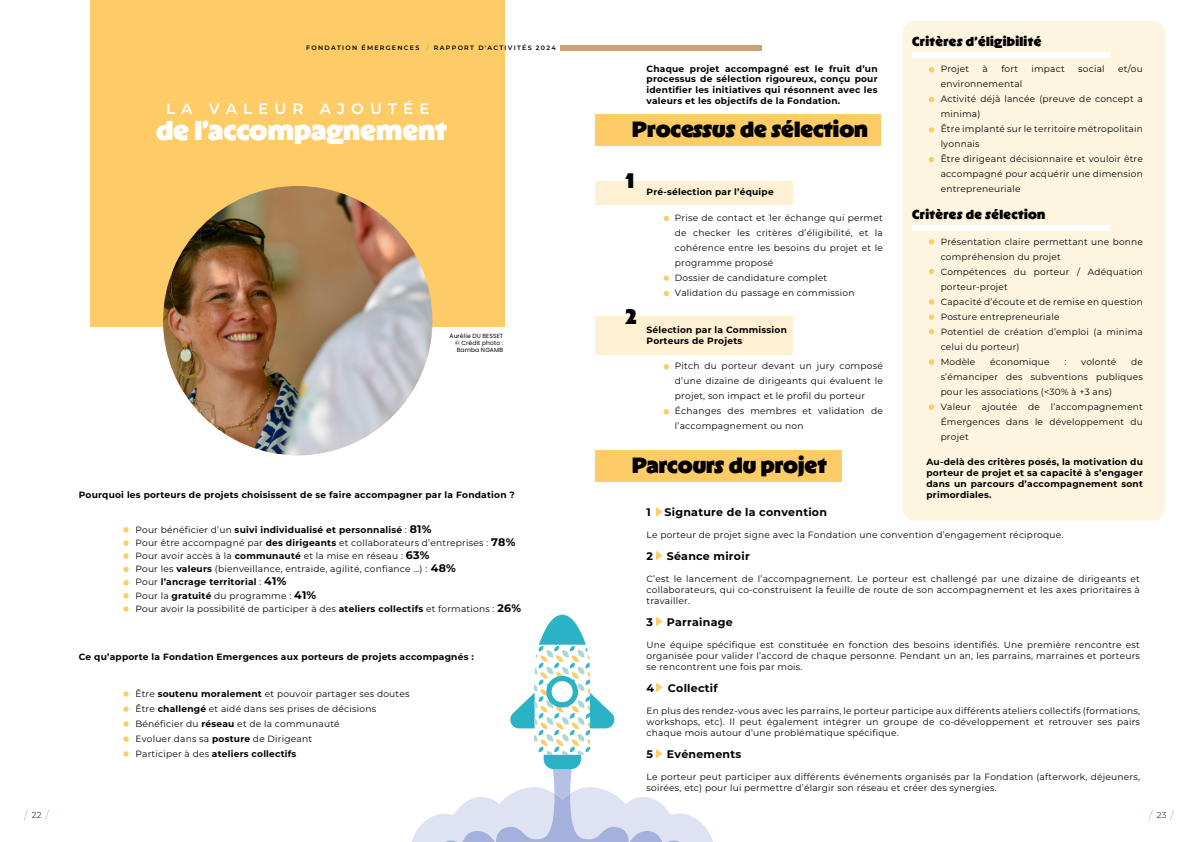
<style>
.page{position:relative;width:1191px;height:842px;background:#fff}
.page>*{position:absolute;margin:0;border:0;box-sizing:border-box;transform-origin:0 0}
.t1{font:900 27.2px "RL Aqva";color:#fff}
.t2{font:900 22px "RL Aqva";color:#000}
.t3{font:900 21px "RL Aqva";color:#000}
.t4{font:600 15.1px "Montserrat";letter-spacing:.4em;color:#fff}
.t5{font:900 13px "RL Aqva";letter-spacing:.025em;color:#000}
.t6{font:700 11px "Montserrat";letter-spacing:.025em;color:#000}
.t7{font:9.1px/15px "Montserrat";letter-spacing:.025em;color:#000}
.t8{font:700 9.1px/10.9px "Montserrat";letter-spacing:.025em;color:#000;text-align:justify}
.t9{font:9px/15px "Montserrat";letter-spacing:.025em;color:#000}
.t10{font:300 8.5px "Montserrat";color:#000}
.t11{font:600 6.4px "Montserrat";letter-spacing:.2em;color:#000}
.t12{font:6px/7px "Poppins";letter-spacing:.025em;color:#000;text-align:justify}
.s1{color:#c9a373}
.s2{font-weight:700}
.s3{font-weight:700;font-size:11px}
</style>
<div class="page">
<div style="left:903px;top:21px;width:262px;height:500px;background:#fef5e1;border-radius:12px"></div>
<div style="left:595px;top:181px;width:198px;height:24px;background:#fef0d3"></div>
<div style="left:912px;top:52px;width:197px;height:6px;background:#fff"></div>
<div style="left:912px;top:225px;width:197px;height:6px;background:#fff"></div>
<div style="left:595px;top:316px;width:198px;height:38px;background:#fef0d3"></div>
<div style="left:90px;top:0;width:415px;height:326px;background:#fdcc67"></div>
<div style="left:595px;top:115px;width:286px;height:31px;background:#fdcc67"></div>
<div style="left:595px;top:450px;width:247px;height:31px;background:#fdcc67"></div>
<svg style="left:123px;top:527px;width:6px;height:5px"></svg>
<svg style="left:663px;top:216px;width:6px;height:5px"></svg>
<svg style="left:929px;top:67px;width:5px;height:5px"></svg>
<svg style="left:929px;top:97px;width:5px;height:5px"></svg>
<svg style="left:929px;top:127px;width:5px;height:6px"></svg>
<svg style="left:929px;top:157px;width:5px;height:5px"></svg>
<svg style="left:929px;top:239px;width:5px;height:5px"></svg>
<svg style="left:929px;top:269px;width:5px;height:5px"></svg>
<svg style="left:929px;top:299px;width:5px;height:6px"></svg>
<svg style="left:929px;top:315px;width:5px;height:5px"></svg>
<svg style="left:929px;top:329px;width:5px;height:5px"></svg>
<svg style="left:929px;top:359px;width:5px;height:6px"></svg>
<svg style="left:929px;top:404px;width:5px;height:6px"></svg>
<svg style="left:663px;top:275px;width:6px;height:6px"></svg>
<svg style="left:663px;top:291px;width:6px;height:5px"></svg>
<svg style="left:663px;top:364px;width:6px;height:5px"></svg>
<svg style="left:663px;top:409px;width:6px;height:5px"></svg>
<svg style="left:123px;top:540px;width:6px;height:6px"></svg>
<svg style="left:123px;top:553px;width:6px;height:6px"></svg>
<svg style="left:123px;top:567px;width:6px;height:5px"></svg>
<svg style="left:123px;top:580px;width:6px;height:5px"></svg>
<svg style="left:123px;top:593px;width:6px;height:5px"></svg>
<svg style="left:123px;top:606px;width:6px;height:6px"></svg>
<svg style="left:123px;top:691px;width:6px;height:6px"></svg>
<svg style="left:123px;top:706px;width:6px;height:6px"></svg>
<svg style="left:123px;top:721px;width:6px;height:6px"></svg>
<svg style="left:123px;top:736px;width:6px;height:6px"></svg>
<svg style="left:123px;top:751px;width:6px;height:6px"></svg>
<img style="left:163px;top:186px;width:269px;height:269px;border-radius:135px">
<svg style="left:656px;top:551px;width:6px;height:9px"></svg>
<svg style="left:656px;top:507px;width:6px;height:10px"></svg>
<svg style="left:412px;top:615px;width:301px;height:227px"></svg>
<div style="left:546px;top:676px;width:32px;height:31px;background:#2ab3c6;border-radius:50%"></div>
<div style="left:551px;top:681px;width:21px;height:21px;background:#fff;border-radius:50%"></div>
<div style="left:560px;top:45px;width:202px;height:6px;background:#c9a373"></div>
<svg style="left:24px;top:809px;width:4px;height:11px"></svg>
<svg style="left:45px;top:809px;width:4px;height:11px"></svg>
<svg style="left:1149px;top:809px;width:4px;height:11px"></svg>
<svg style="left:1170px;top:809px;width:4px;height:11px"></svg>
<h3 class="t5" style="left:912px;top:33px;width:130px">Critères d’éligibilité</h3>
<p class="t7" style="left:940px;top:61px;width:30px">Projet</p>
<p class="t7" style="left:982px;top:61px;width:7px">à</p>
<p class="t7" style="left:1001px;top:61px;width:18px">fort</p>
<p class="t7" style="left:1031px;top:61px;width:35px">impact</p>
<p class="t7" style="left:1078px;top:61px;width:28px">social</p>
<p class="t7" style="left:1118px;top:61px;width:26px">et/ou</p>
<p class="t7" style="left:940px;top:76px;width:204px">environnemental<br>Activité déjà lancée (preuve de concept a minima)<br>Être implanté sur le territoire métropolitain lyonnais<br>Être dirigeant décisionnaire et vouloir être accompagné pour acquérir une dimension entrepreneuriale</p>
<h3 class="t5" style="left:912px;top:206px;width:135px">Critères de sélection</h3>
<p class="t9" style="left:940px;top:233px;width:204px">Présentation claire permettant une bonne compréhension du projet<br>Compétences du porteur / Adéquation porteur-projet<br>Capacité d’écoute et de remise en question<br>Posture entrepreneuriale<br>Potentiel de création d’emploi (a minima celui du porteur)<br>Modèle</p>
<p class="t11" style="left:306px;top:43px;width:251px">FONDATION ÉMERGENCES <span class="s1">/</span> RAPPORT D'ACTIVITÉS 2024</p>
<p class="t8" style="left:646px;top:62px;width:233px">Chaque projet accompagné est le fruit d’un processus de sélection rigoureux, conçu pour identifier les initiatives qui résonnent avec les valeurs et les objectifs de la Fondation.</p>
<h3 class="t4" style="left:166px;top:98px;width:265px">LA VALEUR AJOUTÉE</h3>
<h1 class="t1" style="left:156px;top:114px;width:292px">de l’accompagnement</h1>
<h2 class="t2" style="left:632px;top:116px;width:237px">Processus de sélection</h2>
<h3 class="t3" style="left:625px;top:167px;width:11px">1</h3>
<p class="t8" style="left:646px;top:186px;width:129px">Pré-sélection par l’équipe</p>
<p class="t7" style="left:675px;top:210px;width:209px">Prise de contact et 1er échange qui permet de checker les critères d’éligibilité, et la cohérence entre les besoins du projet et le programme proposé<br>Dossier de candidature complet<br>Validation du passage en commission</p>
<p class="t8" style="left:646px;top:324px;width:142px">Sélection par la Commission<br>Porteurs de Projets</p>
<p class="t7" style="left:675px;top:358px;width:209px">Pitch du porteur devant un jury composé d’une dizaine de dirigeants qui évaluent le projet, son impact et le profil du porteur Échanges des membres et validation de l’accompagnement ou non</p>
<h3 class="t3" style="left:625px;top:303px;width:13px">2</h3>
<p class="t12" style="left:455px;top:332px;width:49px;text-indent:-6px">Aurélie DU BESSET © Crédit photo :<br>Bamba NGAMB</p>
<p class="t9" style="left:940px;top:353px;width:204px;text-indent:190px">de s’émanciper des subventions publiques pour les associations (&lt;30% à +3 ans)<br>Valeur ajoutée de l’accompagnement<br>Émergences dans le développement du projet</p>
<p class="t8" style="left:926px;top:456px;width:218px">Au-delà des critères posés, la motivation du porteur de projet et sa capacité à s’engager dans un parcours d’accompagnement sont primordiales.</p>
<p class="t9" style="left:990px;top:353px;width:61px">économique</p>
<p class="t9" style="left:1064px;top:353px;width:3px">:</p>
<p class="t9" style="left:1081px;top:353px;width:37px">volonté</p>
<h2 class="t2" style="left:632px;top:451px;width:196px">Parcours du projet</h2>
<p class="t8" style="left:79px;top:488px;width:438px">Pourquoi les porteurs de projets choisissent de se faire accompagner par la Fondation ?</p>
<p class="t7" style="left:135px;top:522px;width:387px;line-height:13.2px">Pour bénéficier d’un <span class="s2">suivi individualisé et personnalisé</span> : <span class="s3">81%<br></span>Pour être accompagné par <span class="s2">des dirigeants</span> et collaborateurs d’entreprises : <span class="s3">78% </span>Pour avoir accès à la <span class="s2">communauté</span> et la mise en réseau : <span class="s3">63%<br></span>Pour les <span class="s2">valeurs</span> (bienveillance, entraide, agilité, confiance …) : <span class="s3">48%<br></span>Pour <span class="s2">l’ancrage territorial</span> : <span class="s3">41%<br></span>Pour la <span class="s2">gratuité</span> du programme : <span class="s3">41%<br></span>Pour avoir la possibilité de participer à des <span class="s2">ateliers collectifs</span> et formations : <span class="s3">26%</span></p>
<p class="t8" style="left:79px;top:651px;width:397px">Ce qu’apporte la Fondation Emergences aux porteurs de projets accompagnés :</p>
<p class="t7" style="left:135px;top:686px;width:276px">Être <span class="s2">soutenu moralement</span> et pouvoir partager ses doutes Être <span class="s2">challengé</span> et aidé dans ses prises de décisions Bénéficier du <span class="s2">réseau</span> et de la communauté<br>Evoluer dans sa <span class="s2">posture</span> de Dirigeant<br>Participer à des <span class="s2">ateliers collectifs</span></p>
<p class="t6" style="left:646px;top:504px;width:6px">1</p>
<p class="t6" style="left:664px;top:504px;width:164px">Signature de la convention</p>
<p class="t7" style="left:646px;top:527px;width:418px">Le porteur de projet signe avec la Fondation une convention d’engagement réciproque.</p>
<p class="t6" style="left:646px;top:548px;width:8px">2</p>
<p class="t6" style="left:667px;top:548px;width:84px">Séance miroir</p>
<p class="t7" style="left:646px;top:573px;width:495px;line-height:11px;text-align:justify">C’est le lancement de l’accompagnement. Le porteur est challengé par une dizaine de dirigeants et collaborateurs, qui co-construisent la feuille de route de son accompagnement et les axes prioritaires à travailler.</p>
<p class="t6" style="left:646px;top:614px;width:8px">3</p>
<p class="t6" style="left:667px;top:614px;width:67px">Parrainage</p>
<p class="t7" style="left:646px;top:639px;width:495px;line-height:11px;text-align:justify">Une équipe spécifique est constituée en fonction des besoins identifiés. Une première rencontre est organisée pour valider l’accord de chaque personne. Pendant un an, les parrains, marraines et porteurs se rencontrent une fois par mois.</p>
<p class="t6" style="left:646px;top:680px;width:9px">4</p>
<p class="t6" style="left:668px;top:680px;width:51px">Collectif</p>
<p class="t7" style="left:646px;top:705px;width:495px;line-height:11px;text-align:justify">En plus des rendez-vous avec les parrains, le porteur participe aux différents ateliers collectifs (formations, workshops, etc). Il peut également intégrer un groupe de co-développement et retrouver ses pairs chaque mois autour d’une problématique spécifique.</p>
<p class="t6" style="left:646px;top:746px;width:8px">5</p>
<p class="t6" style="left:667px;top:746px;width:76px">Evénements</p>
<p class="t7" style="left:646px;top:771px;width:495px;line-height:11px">Le porteur peut participer aux différents événements organisés par la Fondation (afterwork, déjeuners, soirées, etc) pour lui permettre d’élargir son réseau et créer des synergies.</p>
<p class="t10" style="left:32px;top:809px;width:11px">22</p>
<p class="t10" style="left:1156px;top:809px;width:11px">23</p>
</div>
